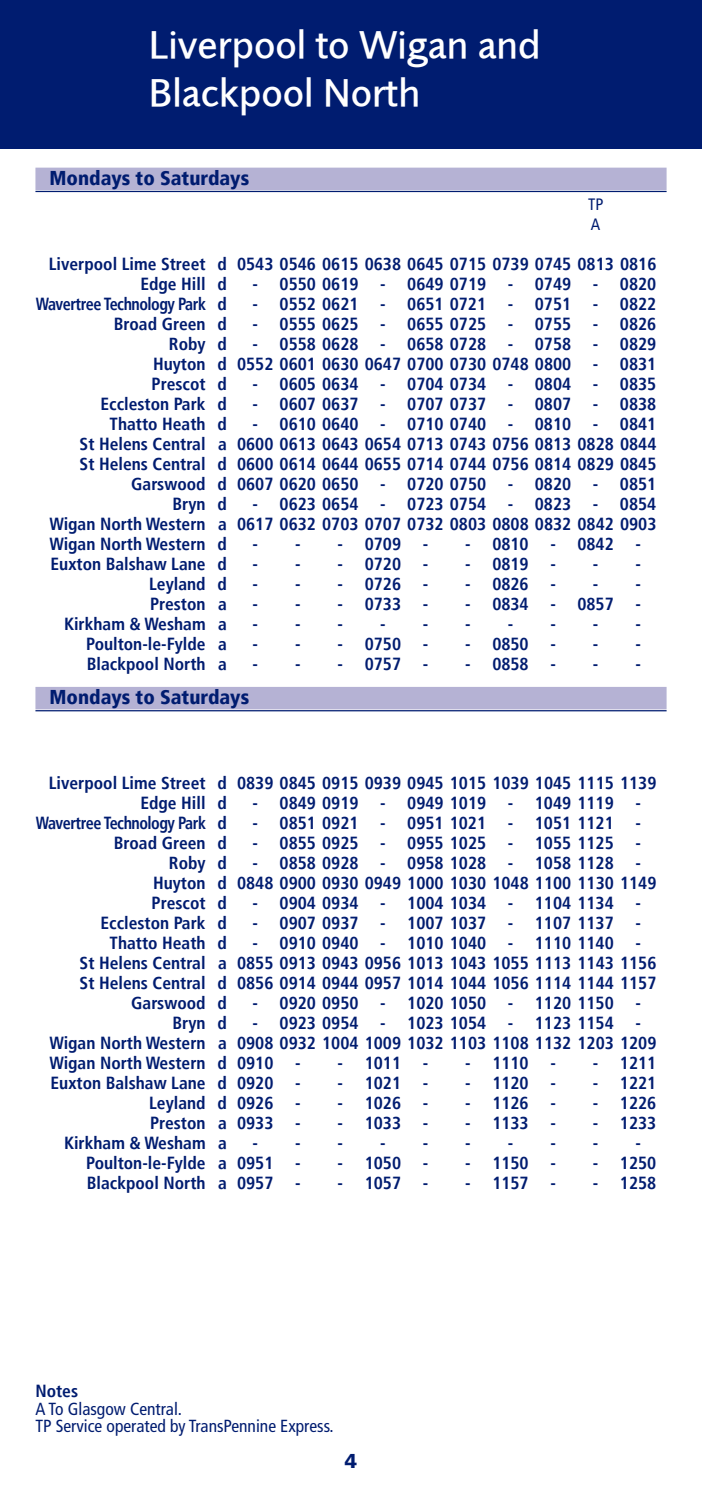
<style>
.page{position:relative;width:702px;height:1489px;background:#fff}
.page>*{position:absolute;margin:0;border:0;box-sizing:border-box;transform-origin:0 0}
.Table_Head{font:500 40px/48px "Foundry Sans";color:#fff}
.Day_Head_Mon_-_Sat{font:900 condensed 20px "Frutiger LT";color:#001c70}
.Folio_Right{font:900 20px "Frutiger CE";color:#001c70}
.Table_Text{font:700 condensed 17.5px "Frutiger LT";color:#001c70}
.Notes{font:condensed 17.5px "Frutiger LT";color:#001c70}
.Table_Text-2{font:700 condensed 17.5px "Frutiger LT";letter-spacing:-.03em;color:#001c70;scale:.92 1}
.Notes_Head{font:700 condensed 17.5px "Frutiger LT";color:#001c70}
.Codes_-_Medium{font:condensed 16.5px "Frutiger LT";color:#001c70}
</style>
<div class="page">
<div style="left:0;top:0;width:702px;height:149px;background:#001c70"></div>
<div style="left:35px;top:168px;width:631px;height:22px;background:#b5b2d4"></div>
<hr style="left:35px;top:191px;width:631px;height:1px;background:#001c70">
<div style="left:35px;top:687px;width:631px;height:22px;background:#b5b2d4"></div>
<hr style="left:35px;top:710px;width:631px;height:1px;background:#001c70">
<p class="Table_Head" style="left:149px;top:20px;width:393px">Liverpool to Wigan and<br>Blackpool North</p>
<p class="Day_Head_Mon_-_Sat" style="left:50px;top:166px;width:201px">Mondays to Saturdays</p>
<p class="Codes_-_Medium" style="left:588px;top:195px;width:17px">TP</p>
<p class="Codes_-_Medium" style="left:591px;top:214px;width:11px">A</p>
<p class="Table_Text" style="left:49px;top:253px;width:609px">Liverpool Lime Street d 0543 0546 0615 0638 0645 0715 0739 0745 0813 0816</p>
<p class="Table_Text" style="left:140px;top:273px;width:88px">Edge Hill d</p>
<p class="Table_Text" style="left:252px;top:273px;width:405px">- 0550 0619 - 0649 0719 - 0749 - 0820</p>
<p class="Table_Text-2" style="left:36px;top:293px;width:209px">Wavertree Technology Park d</p>
<p class="Table_Text" style="left:252px;top:293px;width:405px">- 0552 0621 - 0651 0721 - 0751 - 0822</p>
<p class="Table_Text" style="left:114px;top:313px;width:114px">Broad Green d</p>
<p class="Table_Text" style="left:252px;top:313px;width:405px">- 0555 0625 - 0655 0725 - 0755 - 0826</p>
<p class="Table_Text" style="left:169px;top:333px;width:59px">Roby d</p>
<p class="Table_Text" style="left:252px;top:333px;width:405px">- 0558 0628 - 0658 0728 - 0758 - 0829</p>
<p class="Table_Text" style="left:153px;top:353px;width:505px">Huyton d 0552 0601 0630 0647 0700 0730 0748 0800 - 0831</p>
<p class="Table_Text" style="left:152px;top:373px;width:77px">Prescot d</p>
<p class="Table_Text" style="left:252px;top:373px;width:405px">- 0605 0634 - 0704 0734 - 0804 - 0835</p>
<p class="Table_Text" style="left:100px;top:393px;width:128px">Eccleston Park d</p>
<p class="Table_Text" style="left:252px;top:393px;width:405px">- 0607 0637 - 0707 0737 - 0807 - 0838</p>
<p class="Table_Text" style="left:110px;top:413px;width:119px">Thatto Heath d</p>
<p class="Table_Text" style="left:252px;top:413px;width:405px">- 0610 0640 - 0710 0740 - 0810 - 0841</p>
<p class="Table_Text" style="left:80px;top:433px;width:578px">St Helens Central a 0600 0613 0643 0654 0713 0743 0756 0813 0828 0844</p>
<p class="Table_Text" style="left:80px;top:453px;width:578px">St Helens Central d 0600 0614 0644 0655 0714 0744 0756 0814 0829 0845</p>
<p class="Table_Text" style="left:131px;top:473px;width:526px">Garswood d 0607 0620 0650 - 0720 0750 - 0820 - 0851</p>
<p class="Table_Text" style="left:172px;top:493px;width:56px">Bryn d</p>
<p class="Table_Text" style="left:252px;top:493px;width:405px">- 0623 0654 - 0723 0754 - 0823 - 0854</p>
<p class="Table_Text" style="left:49px;top:513px;width:608px">Wigan North Western a 0617 0632 0703 0707 0732 0803 0808 0832 0842 0903</p>
<p class="Table_Text" style="left:49px;top:533px;width:179px">Wigan North Western d</p>
<p class="Table_Text" style="left:252px;top:533px;width:50px">- -</p>
<p class="Table_Text" style="left:337px;top:533px;width:92px">- 0709 -</p>
<p class="Table_Text" style="left:465px;top:533px;width:177px">- 0810 - 0842 -</p>
<p class="Table_Text" style="left:51px;top:553px;width:178px">Euxton Balshaw Lane d</p>
<p class="Table_Text" style="left:252px;top:553px;width:50px">- -</p>
<p class="Table_Text" style="left:337px;top:553px;width:92px">- 0720 -</p>
<p class="Table_Text" style="left:465px;top:553px;width:92px">- 0819 -</p>
<p class="Table_Text" style="left:593px;top:553px;width:50px">- -</p>
<p class="Table_Text" style="left:149px;top:573px;width:79px">Leyland d</p>
<p class="Table_Text" style="left:252px;top:573px;width:50px">- -</p>
<p class="Table_Text" style="left:337px;top:573px;width:92px">- 0726 -</p>
<p class="Table_Text" style="left:465px;top:573px;width:92px">- 0826 -</p>
<p class="Table_Text" style="left:593px;top:573px;width:50px">- -</p>
<p class="Table_Text" style="left:150px;top:593px;width:78px">Preston a</p>
<p class="Table_Text" style="left:252px;top:593px;width:50px">- -</p>
<p class="Table_Text" style="left:337px;top:593px;width:92px">- 0733 -</p>
<p class="Table_Text" style="left:465px;top:593px;width:177px">- 0834 - 0857 -</p>
<p class="Table_Text" style="left:64px;top:613px;width:164px">Kirkham &amp; Wesham a</p>
<p class="Table_Text" style="left:252px;top:613px;width:50px">- -</p>
<p class="Table_Text" style="left:337px;top:613px;width:50px">- -</p>
<p class="Table_Text" style="left:422px;top:613px;width:50px">- -</p>
<p class="Table_Text" style="left:508px;top:613px;width:50px">- -</p>
<p class="Table_Text" style="left:593px;top:613px;width:50px">- -</p>
<p class="Table_Text" style="left:86px;top:633px;width:142px">Poulton-le-Fylde a</p>
<p class="Table_Text" style="left:252px;top:633px;width:50px">- -</p>
<p class="Table_Text" style="left:337px;top:633px;width:92px">- 0750 -</p>
<p class="Table_Text" style="left:465px;top:633px;width:92px">- 0850 -</p>
<p class="Table_Text" style="left:593px;top:633px;width:50px">- -</p>
<p class="Table_Text" style="left:87px;top:653px;width:141px">Blackpool North a</p>
<p class="Table_Text" style="left:252px;top:653px;width:50px">- -</p>
<p class="Table_Text" style="left:337px;top:653px;width:92px">- 0757 -</p>
<p class="Table_Text" style="left:465px;top:653px;width:92px">- 0858 -</p>
<p class="Table_Text" style="left:593px;top:653px;width:50px">- -</p>
<p class="Day_Head_Mon_-_Sat" style="left:50px;top:685px;width:201px">Mondays to Saturdays</p>
<p class="Table_Text" style="left:49px;top:772px;width:609px">Liverpool Lime Street d 0839 0845 0915 0939 0945 1015 1039 1045 1115 1139</p>
<p class="Table_Text" style="left:140px;top:792px;width:88px">Edge Hill d</p>
<p class="Table_Text" style="left:252px;top:792px;width:390px">- 0849 0919 - 0949 1019 - 1049 1119 -</p>
<p class="Table_Text-2" style="left:36px;top:812px;width:209px">Wavertree Technology Park d</p>
<p class="Table_Text" style="left:252px;top:812px;width:390px">- 0851 0921 - 0951 1021 - 1051 1121 -</p>
<p class="Table_Text" style="left:114px;top:832px;width:114px">Broad Green d</p>
<p class="Table_Text" style="left:252px;top:832px;width:390px">- 0855 0925 - 0955 1025 - 1055 1125 -</p>
<p class="Table_Text" style="left:169px;top:852px;width:59px">Roby d</p>
<p class="Table_Text" style="left:252px;top:852px;width:390px">- 0858 0928 - 0958 1028 - 1058 1128 -</p>
<p class="Table_Text" style="left:153px;top:872px;width:505px">Huyton d 0848 0900 0930 0949 1000 1030 1048 1100 1130 1149</p>
<p class="Table_Text" style="left:152px;top:892px;width:77px">Prescot d</p>
<p class="Table_Text" style="left:252px;top:892px;width:390px">- 0904 0934 - 1004 1034 - 1104 1134 -</p>
<p class="Table_Text" style="left:100px;top:912px;width:128px">Eccleston Park d</p>
<p class="Table_Text" style="left:252px;top:912px;width:390px">- 0907 0937 - 1007 1037 - 1107 1137 -</p>
<p class="Table_Text" style="left:110px;top:932px;width:119px">Thatto Heath d</p>
<p class="Table_Text" style="left:252px;top:932px;width:390px">- 0910 0940 - 1010 1040 - 1110 1140 -</p>
<p class="Table_Text" style="left:80px;top:952px;width:578px">St Helens Central a 0855 0913 0943 0956 1013 1043 1055 1113 1143 1156</p>
<p class="Table_Text" style="left:80px;top:972px;width:578px">St Helens Central d 0856 0914 0944 0957 1014 1044 1056 1114 1144 1157</p>
<p class="Table_Text" style="left:131px;top:992px;width:97px">Garswood d</p>
<p class="Table_Text" style="left:252px;top:992px;width:390px">- 0920 0950 - 1020 1050 - 1120 1150 -</p>
<p class="Table_Text" style="left:172px;top:1012px;width:56px">Bryn d</p>
<p class="Table_Text" style="left:252px;top:1012px;width:390px">- 0923 0954 - 1023 1054 - 1123 1154 -</p>
<p class="Table_Text" style="left:49px;top:1032px;width:608px">Wigan North Western a 0908 0932 1004 1009 1032 1103 1108 1132 1203 1209</p>
<p class="Table_Text" style="left:49px;top:1052px;width:253px">Wigan North Western d 0910 -</p>
<p class="Table_Text" style="left:337px;top:1052px;width:92px">- 1011 -</p>
<p class="Table_Text" style="left:465px;top:1052px;width:92px">- 1110 -</p>
<p class="Table_Text" style="left:593px;top:1052px;width:65px">- 1211</p>
<p class="Table_Text" style="left:51px;top:1072px;width:251px">Euxton Balshaw Lane d 0920 -</p>
<p class="Table_Text" style="left:337px;top:1072px;width:92px">- 1021 -</p>
<p class="Table_Text" style="left:465px;top:1072px;width:92px">- 1120 -</p>
<p class="Table_Text" style="left:593px;top:1072px;width:65px">- 1221</p>
<p class="Table_Text" style="left:149px;top:1092px;width:153px">Leyland d 0926 -</p>
<p class="Table_Text" style="left:337px;top:1092px;width:92px">- 1026 -</p>
<p class="Table_Text" style="left:465px;top:1092px;width:92px">- 1126 -</p>
<p class="Table_Text" style="left:593px;top:1092px;width:65px">- 1226</p>
<p class="Table_Text" style="left:150px;top:1112px;width:152px">Preston a 0933 -</p>
<p class="Table_Text" style="left:337px;top:1112px;width:92px">- 1033 -</p>
<p class="Table_Text" style="left:465px;top:1112px;width:92px">- 1133 -</p>
<p class="Table_Text" style="left:593px;top:1112px;width:65px">- 1233</p>
<p class="Table_Text" style="left:64px;top:1132px;width:164px">Kirkham &amp; Wesham a</p>
<p class="Table_Text" style="left:252px;top:1132px;width:50px">- -</p>
<p class="Table_Text" style="left:337px;top:1132px;width:50px">- -</p>
<p class="Table_Text" style="left:422px;top:1132px;width:50px">- -</p>
<p class="Table_Text" style="left:508px;top:1132px;width:50px">- -</p>
<p class="Table_Text" style="left:593px;top:1132px;width:50px">- -</p>
<p class="Table_Text" style="left:86px;top:1152px;width:216px">Poulton-le-Fylde a 0951 -</p>
<p class="Table_Text" style="left:337px;top:1152px;width:92px">- 1050 -</p>
<p class="Table_Text" style="left:465px;top:1152px;width:92px">- 1150 -</p>
<p class="Table_Text" style="left:593px;top:1152px;width:65px">- 1250</p>
<p class="Table_Text" style="left:87px;top:1172px;width:215px">Blackpool North a 0957 -</p>
<p class="Table_Text" style="left:337px;top:1172px;width:92px">- 1057 -</p>
<p class="Table_Text" style="left:465px;top:1172px;width:92px">- 1157 -</p>
<p class="Table_Text" style="left:593px;top:1172px;width:65px">- 1258</p>
<p class="Notes_Head" style="left:35px;top:1380px;width:44px">Notes</p>
<p class="Notes" style="left:35px;top:1398px;width:148px">A To Glasgow Central.</p>
<p class="Notes" style="left:35px;top:1415px;width:300px">TP Service operated by TransPennine Express.</p>
<p class="Folio_Right" style="left:345px;top:1448px;width:14px">4</p>
</div>
